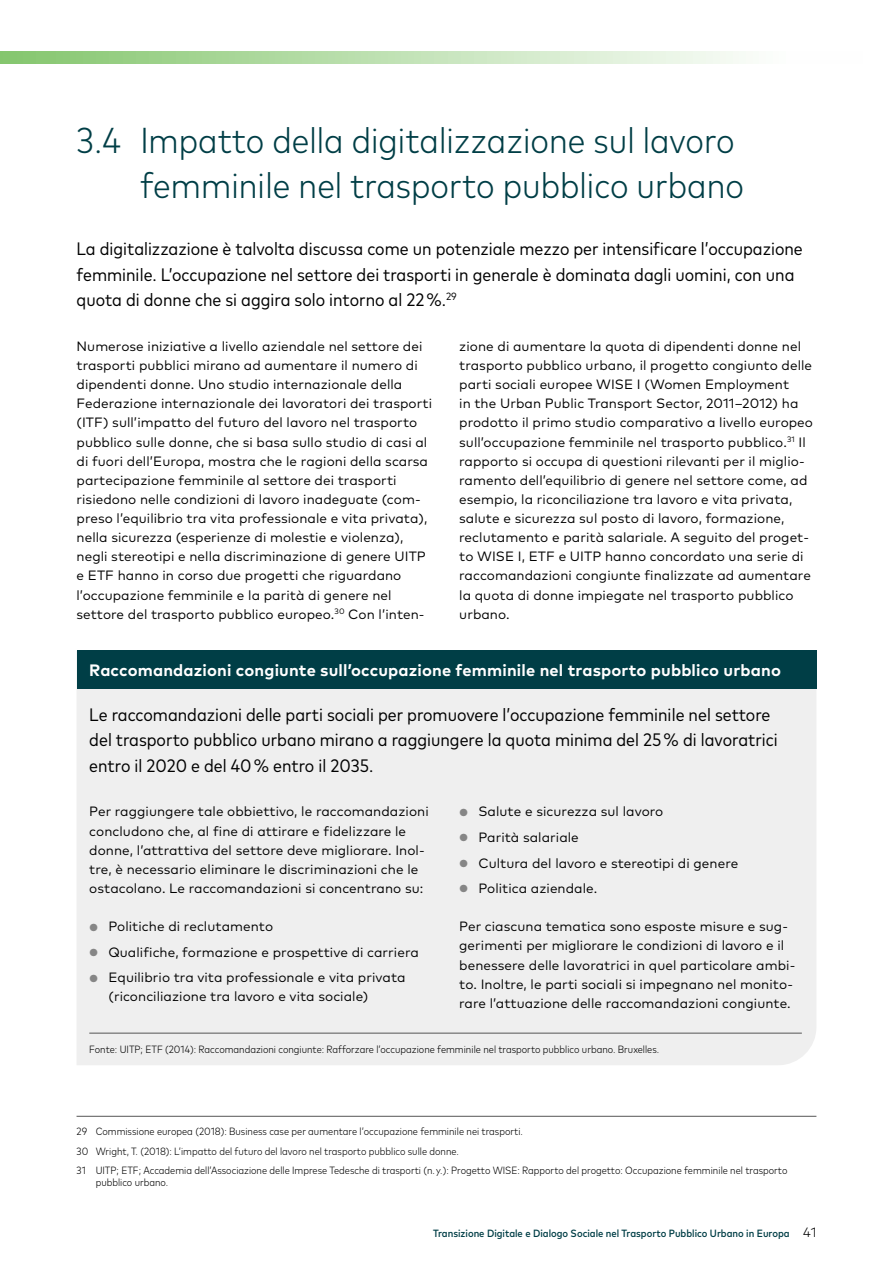
<style>
.page{position:relative;width:893px;height:1263px;background:#fff}
.page>*{position:absolute;margin:0;border:0;box-sizing:border-box;transform-origin:0 0}
.Head_02_IT{font:300 condensed 36px/44.7px "Mark Pro";color:#003e46;text-align:right}
.Intro_IT{font:condensed 18px/25.5px "Mark Pro";color:#000}
.Subhead_Infobox_IT{font:700 16.5px "Mark Pro";letter-spacing:.01em;color:#fff}
.Copy_IT{font:13.5px/19.2px "Mark Pro";letter-spacing:.005em;color:#000}
.Fußnoten_IT{font:300 condensed 10.5px/12.8px "Mark Pro";color:#000}
.Quelle_IT{font:300 condensed 10.5px "Mark Pro";color:#000}
.t1{font:500 condensed 10.5px "Mark Pro";color:#003e46}
.s1{font-size:10.2px;color:#868686}
.s2{font-weight:300;font-stretch:normal;font-size:13.5px;color:#000}
</style>
<div class="page">
<svg style="left:0;top:51px;width:739px;height:13px;background:#bce0b0"></svg>
<hr style="left:77px;top:1116px;width:739px;height:1px;background:#555">
<div style="left:77px;top:689px;width:739px;height:376px;background:#efefef"></div>
<div style="left:77px;top:651px;width:739px;height:38px;background:#003e46"></div>
<hr style="left:89px;top:1033px;width:713px;height:1px;background:#555">
<p class="Head_02_IT" style="left:77px;top:115px;width:669px">3.4 Impatto della digitalizzazione sul lavoro femminile nel trasporto pubblico urbano</p>
<p class="Intro_IT" style="left:77px;top:235px;width:728px">La digitalizzazione è talvolta discussa come un potenziale mezzo per intensificare l’occupazione femminile. L’occupazione nel settore dei trasporti in generale è dominata dagli uomini, con una quota di donne che si aggira solo intorno al 22 %.<sup>29</sup></p>
<p class="Copy_IT" style="left:77px;top:335px;width:357px">Numerose iniziative a livello aziendale nel settore dei trasporti pubblici mirano ad aumentare il numero di dipendenti donne. Uno studio internazionale della Federazione internazionale dei lavoratori dei trasporti (ITF) sull’impatto del futuro del lavoro nel trasporto pubblico sulle donne, che si basa sullo studio di casi al di fuori dell’Europa, mostra che le ragioni della scarsa partecipazione femminile al settore dei trasporti risiedono nelle condizioni di lavoro inadeguate (com&shy;preso l’equilibrio tra vita professionale e vita privata), nella sicurezza (esperienze di molestie e violenza), negli stereotipi e nella discriminazione di genere UITP e ETF hanno in corso due progetti che riguardano l’occupazione femminile e la parità di genere nel settore del trasporto pubblico europeo.<sup>30</sup> Con l’inten-</p>
<p class="Copy_IT" style="left:459px;top:335px;width:355px">zione di aumentare la quota di dipendenti donne nel trasporto pubblico urbano, il progetto congiunto delle parti sociali europee WISE I (Women Employment<br>in the Urban Public Transport Sector, 2011–2012) ha prodotto il primo studio comparativo a livello europeo sull’occupazione femminile nel trasporto pubblico.<sup>31</sup> Il rapporto si occupa di questioni rilevanti per il miglio&shy;ramento dell’equilibrio di genere nel settore come, ad esempio, la riconciliazione tra lavoro e vita privata, salute e sicurezza sul posto di lavoro, formazione, reclutamento e parità salariale. A seguito del proget&shy;to WISE I, ETF e UITP hanno concordato una serie di raccomandazioni congiunte finalizzate ad aumentare la quota di donne impiegate nel trasporto pubblico urbano.</p>
<p class="Subhead_Infobox_IT" style="left:89px;top:658px;width:693px">Raccomandazioni congiunte sull’occupazione femminile nel trasporto pubblico urbano</p>
<p class="Intro_IT" style="left:89px;top:700px;width:690px">Le raccomandazioni delle parti sociali per promuovere l’occupazione femminile nel settore del trasporto pubblico urbano mirano a raggiungere la quota minima del 25 % di lavoratrici entro il 2020 e del 40 % entro il 2035.</p>
<p class="Copy_IT" style="left:89px;top:801px;width:341px">Per raggiungere tale obbiettivo, le raccomandazioni concludono che, al fine di attirare e fidelizzare le donne, l’attrattiva del settore deve migliorare. Inol&shy;tre, è necessario eliminare le discriminazioni che le ostacolano. Le raccomandazioni si concentrano su:</p>
<p class="Copy_IT" style="left:89px;top:916px;width:185px"><span class="s1">●</span> Politiche di reclutamento</p>
<p class="Copy_IT" style="left:89px;top:941px;width:331px"><span class="s1">●</span> Qualifiche, formazione e prospettive di carriera</p>
<p class="Copy_IT" style="left:108px;top:967px;width:299px;text-indent:-19px"><span class="s1">●</span> Equilibrio tra vita professionale e vita privata (riconciliazione tra lavoro e vita sociale)</p>
<p class="Copy_IT" style="left:459px;top:801px;width:206px"><span class="s1">●</span> Salute e sicurezza sul lavoro</p>
<p class="Copy_IT" style="left:459px;top:826px;width:121px"><span class="s1">●</span> Parità salariale</p>
<p class="Copy_IT" style="left:459px;top:852px;width:281px"><span class="s1">●</span> Cultura del lavoro e stereotipi di genere</p>
<p class="Copy_IT" style="left:459px;top:877px;width:139px"><span class="s1">●</span> Politica aziendale.</p>
<p class="Copy_IT" style="left:459px;top:916px;width:338px">Per ciascuna tematica sono esposte misure e sug&shy;gerimenti per migliorare le condizioni di lavoro e il benessere delle lavoratrici in quel particolare ambi&shy;to. Inoltre, le parti sociali si impegnano nel monito&shy;rare l’attuazione delle raccomandazioni congiunte.</p>
<p class="Quelle_IT" style="left:89px;top:1041px;width:571px">Fonte: UITP; ETF (2014): Raccomandazioni congiunte: Rafforzare l’occupazione femminile nel trasporto pubblico urbano. Bruxelles.</p>
<p class="Fußnoten_IT" style="left:77px;top:1124px;width:448px">29 Commissione europea (2018): Business case per aumentare l’occupazione femminile nei trasporti.</p>
<p class="Fußnoten_IT" style="left:77px;top:1144px;width:384px">30 Wright, T. (2018): L’impatto del futuro del lavoro nel trasporto pubblico sulle donne.</p>
<p class="Fußnoten_IT" style="left:96px;top:1163px;width:693px;text-indent:-19px">31 UITP; ETF; Accademia dell’Associazione delle Imprese Tedesche di trasporti (n. y.): Progetto WISE: Rapporto del progetto: Occupazione femminile nel trasporto pubblico urbano.</p>
<p class="t1" style="left:433px;top:1226px;width:385px">Transizione Digitale e Dialogo Sociale nel Trasporto Pubblico Urbano in Europa <span class="s2">41</span></p>
</div>
